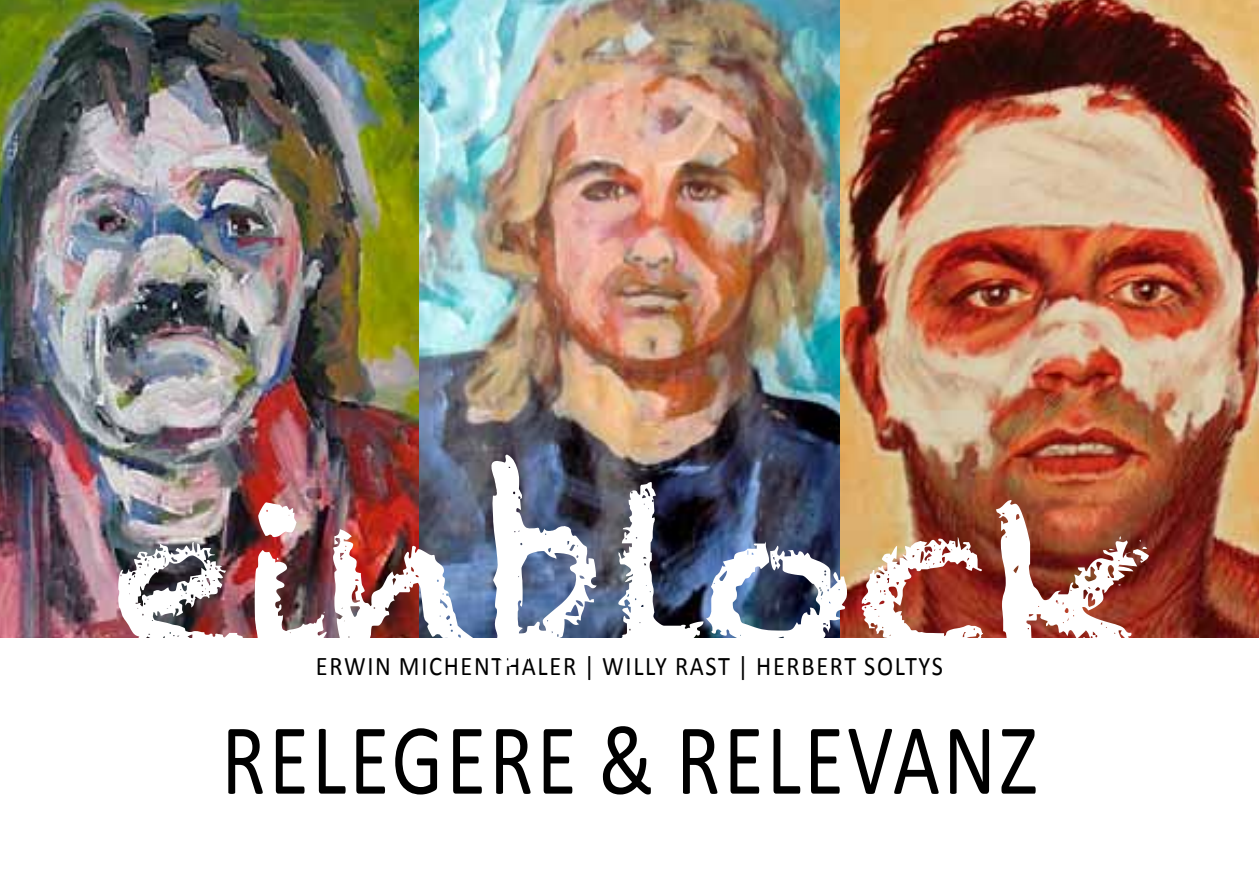
<style>
.page{position:relative;width:1259px;height:893px;background:#fff}
.page>*{position:absolute;margin:0;border:0;box-sizing:border-box;transform-origin:0 0}
.t1{font:211.8px "Chalkduster";color:#fff}
.t2{font:102px "Calibri";letter-spacing:.04em;color:#000;scale:.8 1}
.t3{font:27px "Calibri";letter-spacing:.07em;color:#000;scale:.9 1}
</style>
<div class="page">
<img style="left:0;top:0;width:420px;height:638px">
<img style="left:420px;top:0;width:420px;height:638px">
<img style="left:840px;top:0;width:419px;height:638px">
<h1 class="t1" style="left:113px;top:453px;width:1035px">einblock</h1>
<p class="t3" style="left:316px;top:649px;width:698px">ERWIN MICHENTHALER | WILLY RAST | H ERBERT SOLTYS</p>
<h2 class="t2" style="left:221px;top:695px;width:1021px">RELEGERE &amp; RELEVANZ</h2>
</div>
